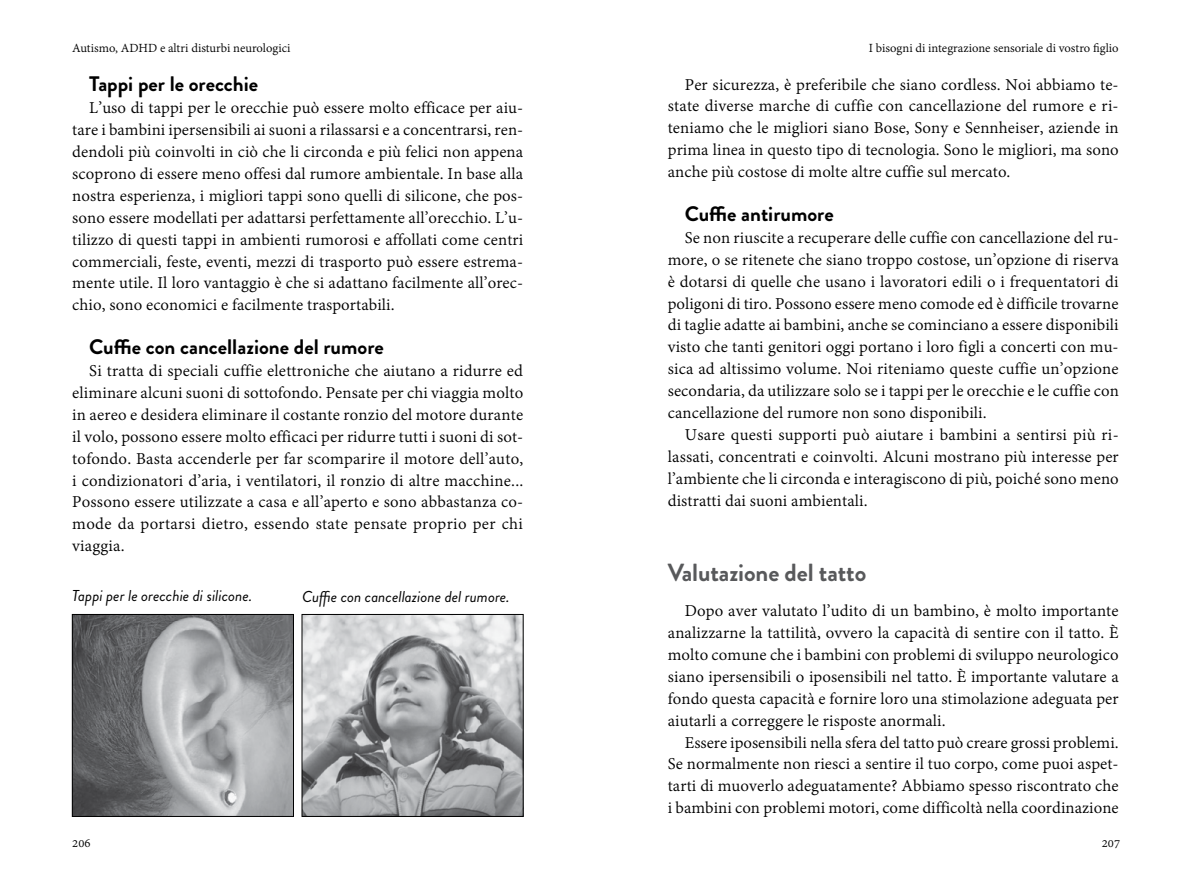
<style>
.page{position:relative;width:1191px;height:893px;background:#fff}
.page>*{position:absolute;margin:0;border:0;box-sizing:border-box;transform-origin:0 0}
.t1{font:700 24.75px "Brandon Grotesque";letter-spacing:-.005em;color:#58595b}
.t2{font:700 21px "Brandon Grotesque";color:#000}
.t3{font:18px/21.9px "Adobe Devanagari";letter-spacing:.005em;color:#000;text-align:justify}
.t4{font:italic 15.75px "Brandon Grotesque";color:#000}
.t5{font:13.5px "Adobe Devanagari";color:#000}
</style>
<div class="page">
<img style="left:74px;top:616px;width:218px;height:199px">
<div style="left:72px;top:614px;width:222px;height:203px;border:1px solid #000"></div>
<img style="left:304px;top:616px;width:217px;height:199px">
<div style="left:302px;top:614px;width:221px;height:203px;border:1px solid #000"></div>
<p class="t5" style="left:72px;top:41px;width:220px">Autismo, ADHD e altri disturbi neurologici</p>
<p class="t5" style="left:869px;top:41px;width:251px">I bisogni di integrazione sensoriale di vostro figlio</p>
<p class="t2" style="left:89px;top:69px;width:170px">Tappi per le orecchie</p>
<p class="t3" style="left:72px;top:98px;width:452px;text-indent:17px">L’uso di tappi per le orecchie può essere molto efficace per aiu&shy;tare i bambini ipersensibili ai suoni a rilassarsi e a concentrarsi, ren&shy;dendoli più coinvolti in ciò che li circonda e più felici non appena scoprono di essere meno offesi dal rumore ambientale. In base alla nostra esperienza, i migliori tappi sono quelli di silicone, che pos&shy;sono essere modellati per adattarsi perfettamente all’orecchio. L’u&shy;tilizzo di questi tappi in ambienti rumorosi e affollati come centri commerciali, feste, eventi, mezzi di trasporto può essere estrema&shy;mente utile. Il loro vantaggio è che si adattano facilmente all’orec&shy;chio, sono economici e facilmente trasportabili.</p>
<p class="t2" style="left:89px;top:332px;width:296px">Cuffie con cancellazione del rumore</p>
<p class="t3" style="left:72px;top:361px;width:452px;text-indent:17px">Si tratta di speciali cuffie elettroniche che aiutano a ridurre ed eliminare alcuni suoni di sottofondo. Pensate per chi viaggia molto in aereo e desidera eliminare il costante ronzio del motore durante il volo, possono essere molto efficaci per ridurre tutti i suoni di sot&shy;tofondo. Basta accenderle per far scomparire il motore dell’auto, i condizionatori d’aria, i ventilatori, il ronzio di altre macchine...<br>Possono essere utilizzate a casa e all’aperto e sono abbastanza co&shy;mode da portarsi dietro, essendo state pensate proprio per chi viaggia.</p>
<p class="t3" style="left:668px;top:75px;width:452px;text-indent:17px">Per sicurezza, è preferibile che siano cordless. Noi abbiamo te&shy;state diverse marche di cuffie con cancellazione del rumore e ri&shy;teniamo che le migliori siano Bose, Sony e Sennheiser, aziende in prima linea in questo tipo di tecnologia. Sono le migliori, ma sono anche più costose di molte altre cuffie sul mercato.</p>
<p class="t2" style="left:685px;top:199px;width:150px">Cuffie antirumore</p>
<p class="t3" style="left:668px;top:228px;width:452px;text-indent:17px">Se non riuscite a recuperare delle cuffie con cancellazione del ru&shy;more, o se ritenete che siano troppo costose, un’opzione di riserva è dotarsi di quelle che usano i lavoratori edili o i frequentatori di poligoni di tiro. Possono essere meno comode ed è difficile trovarne di taglie adatte ai bambini, anche se cominciano a essere disponibili visto che tanti genitori oggi portano i loro figli a concerti con mu&shy;sica ad altissimo volume. Noi riteniamo queste cuffie un’opzione secondaria, da utilizzare solo se i tappi per le orecchie e le cuffie con cancellazione del rumore non sono disponibili.</p>
<p class="t3" style="left:668px;top:425px;width:452px;text-indent:17px">Usare questi supporti può aiutare i bambini a sentirsi più ri&shy;lassati, concentrati e coinvolti. Alcuni mostrano più interesse per l’ambiente che li circonda e interagiscono di più, poiché sono meno distratti dai suoni ambientali.</p>
<p class="t4" style="left:72px;top:585px;width:182px">Tappi per le orecchie di silicone.</p>
<p class="t4" style="left:302px;top:586px;width:209px">Cuffie con cancellazione del rumore.</p>
<h1 class="t1" style="left:668px;top:556px;width:200px">Valutazione del tatto</h1>
<p class="t3" style="left:668px;top:601px;width:452px;text-indent:17px">Dopo aver valutato l’udito di un bambino, è molto importante analizzarne la tattilità, ovvero la capacità di sentire con il tatto. È molto comune che i bambini con problemi di sviluppo neurologico siano ipersensibili o iposensibili nel tatto. È importante valutare a fondo questa capacità e fornire loro una stimolazione adeguata per aiutarli a correggere le risposte anormali.</p>
<p class="t3" style="left:668px;top:733px;width:452px;text-indent:17px">Essere iposensibili nella sfera del tatto può creare grossi problemi.<br>Se normalmente non riesci a sentire il tuo corpo, come puoi aspet&shy;tarti di muoverlo adeguatamente? Abbiamo spesso riscontrato che i bambini con problemi motori, come difficoltà nella coordinazione</p>
<p class="t5" style="left:72px;top:836px;width:20px">206</p>
<p class="t5" style="left:1101px;top:836px;width:20px">207</p>
</div>
